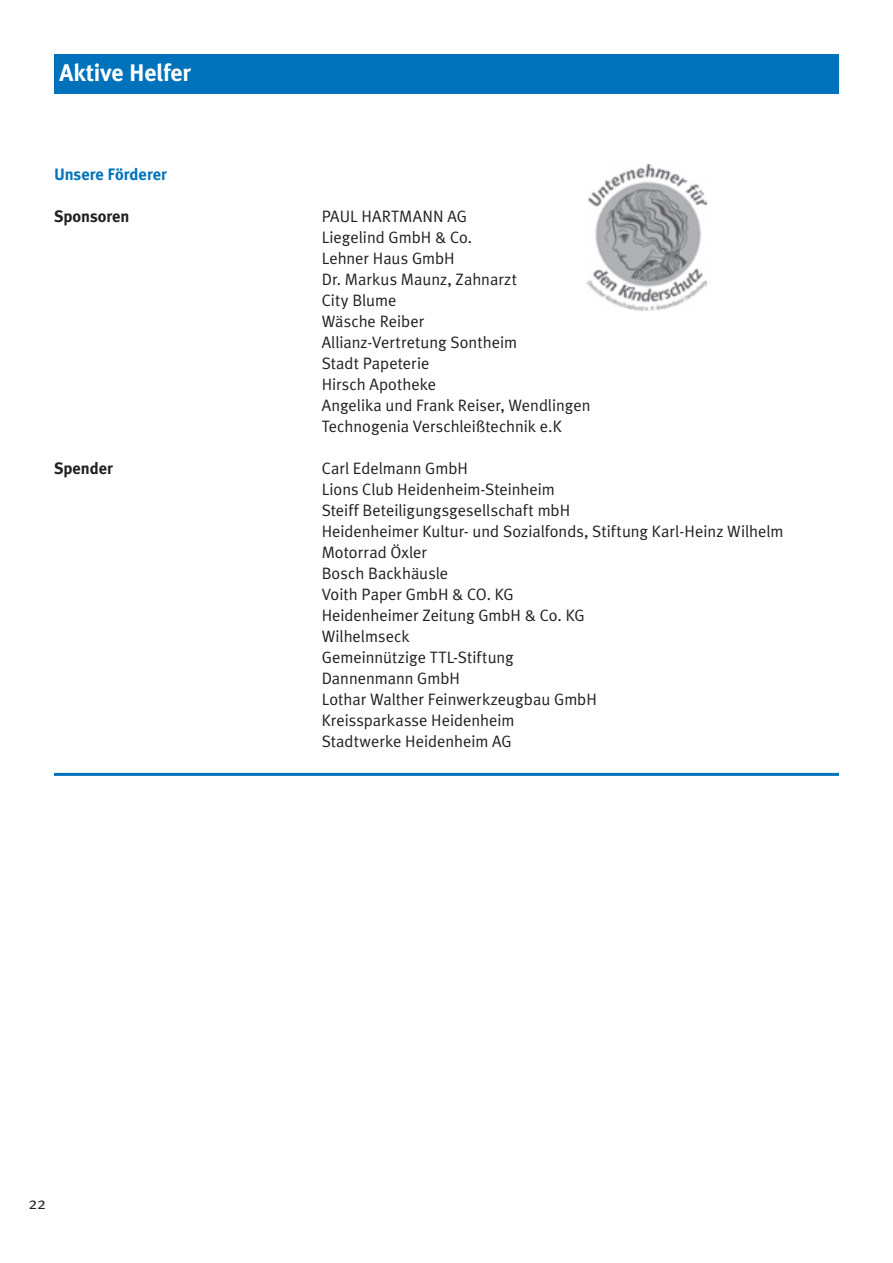
<style>
.page{position:relative;width:893px;height:1263px;background:#fff}
.page>*{position:absolute;margin:0;border:0;box-sizing:border-box;transform-origin:0 0}
.t1{font:700 24px "Meta Plus";letter-spacing:-.005em;color:#fff}
.t2{font:16.5px/21px "Meta Plus Normal";color:#231f20}
.t3{font:700 16.5px "Meta Plus";letter-spacing:-.005em;color:#231f20}
.t4{font:700 16.5px "Meta Plus";letter-spacing:-.005em;color:#0072bc}
</style>
<div class="page">
<div style="left:54px;top:54px;width:785px;height:40px;background:#0072bc"></div>
<hr style="left:54px;top:773px;width:785px;height:3px;background:#0072bc">
<img style="left:587px;top:164px;width:119px;height:146px">
<h1 class="t1" style="left:60px;top:59px;width:133px">Aktive Helfer</h1>
<p class="t4" style="left:54px;top:164px;width:114px">Unsere Förderer</p>
<p class="t3" style="left:54px;top:206px;width:77px">Sponsoren</p>
<p class="t3" style="left:54px;top:458px;width:60px">Spender</p>
<p class="t2" style="left:322px;top:206px;width:270px">PAUL HARTMANN AG<br>Liegelind GmbH &amp; Co.<br>Lehner Haus GmbH<br>Dr. Markus Maunz, Zahnarzt<br>City Blume<br>Wäsche Reiber<br>Allianz-Vertretung Sontheim<br>Stadt Papeterie<br>Hirsch Apotheke<br>Angelika und Frank Reiser, Wendlingen<br>Technogenia Verschleißtechnik e.K</p>
<p class="t2" style="left:322px;top:458px;width:463px">Carl Edelmann GmbH<br>Lions Club Heidenheim-Steinheim<br>Steiff Beteiligungsgesellschaft mbH<br>Heidenheimer Kultur- und Sozialfonds, Stiftung Karl-Heinz Wilhelm<br>Motorrad Öxler<br>Bosch Backhäusle<br>Voith Paper GmbH &amp; CO. KG<br>Heidenheimer Zeitung GmbH &amp; Co. KG<br>Wilhelmseck<br>Gemeinnützige TTL-Stiftung<br>Dannenmann GmbH<br>Lothar Walther Feinwerkzeugbau GmbH<br>Kreissparkasse Heidenheim<br>Stadtwerke Heidenheim AG</p>
<p class="t2" style="left:28px;top:1193px;width:19px">22</p>
</div>
